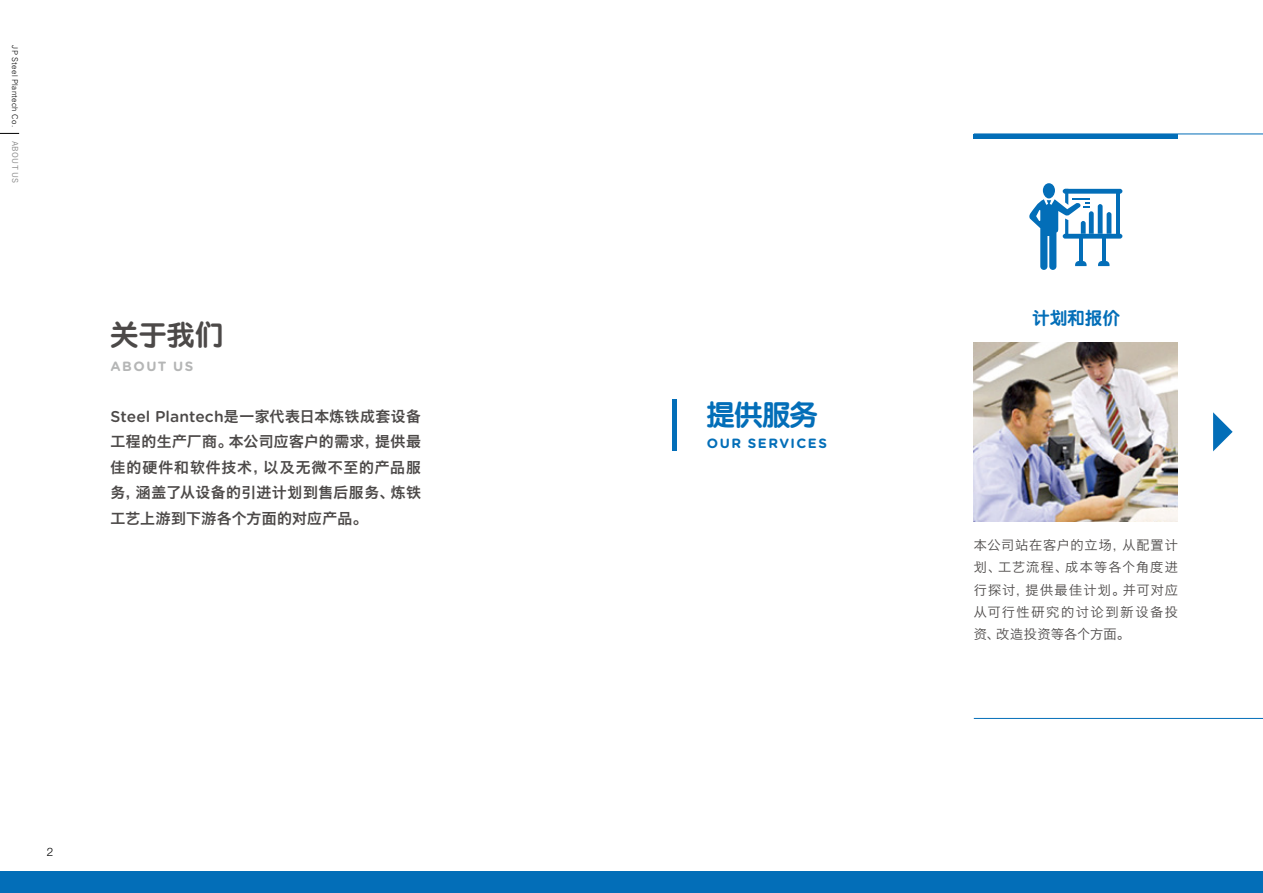
<style>
.page{position:relative;width:1263px;height:893px;background:#fff}
.page>*{position:absolute;margin:0;border:0;box-sizing:border-box;transform-origin:0 0}
.t1{font:27.6px "ST Yuanti SC Bold";color:#036eb8}
.t2{font:27.6px "ST Yuanti SC Bold";color:#4c4948}
.t3{font:16.95px "ST Yuanti SC Bold";letter-spacing:.03em;color:#036eb8}
.t4{font:500 15.6px "Gotham Rounded";letter-spacing:.005em;color:#4c4948}
.t5{font:14.85px/25.5px "Hiragino Sans GB W6";letter-spacing:.03em;color:#4c4948;text-align:justify}
.t6{font:700 13.35px "Gotham Rounded";letter-spacing:.115em;color:#036eb8}
.t7{font:700 13.35px "Gotham Rounded";letter-spacing:.115em;color:#b5b6b6}
.t8{font:13.2px/22.4px "Hiragino Sans GB W3";letter-spacing:.09em;color:#4c4948;text-align:justify}
.t9{font:300 11.7px "Helvetica Neue LT Std";color:#000}
.t10{font:300 7.95px "Univers LT Std";letter-spacing:.04em;color:#000}
.t11{font:500 7.95px "Yu Go Pr 6 N";letter-spacing:.04em;color:#898989}
.s1{font-family:"Hiragino Sans GB W6";font-weight:400;font-size:14.85px}
</style>
<div class="page">
<svg style="left:0;top:133px;width:19px;height:1px"></svg>
<div style="left:0;top:872px;width:1263px;height:21px;background:#036eb8"></div>
<img style="left:974px;top:343px;width:204px;height:178px">
<div style="left:1043px;top:183px;width:12px;height:15px;background:#036eb8;border-radius:50%"></div>
<div style="left:1063px;top:189px;width:59px;height:5px;background:#036eb8;border-radius:2px"></div>
<div style="left:1063px;top:234px;width:59px;height:5px;background:#036eb8;border-radius:2px"></div>
<hr style="left:1117px;top:191px;width:3px;height:47px;background:#036eb8">
<svg style="left:1029px;top:189px;width:82px;height:81px"></svg>
<svg style="left:1213px;top:412px;width:19px;height:39px"></svg>
<hr style="left:974px;top:134px;width:204px;height:4px;background:#036eb8">
<hr style="left:974px;top:134px;width:289px;height:1px;background:#036eb8">
<hr style="left:974px;top:718px;width:289px;height:1px;background:#036eb8">
<hr style="left:672px;top:400px;width:4px;height:51px;background:#036eb8">
<p class="t10" style="left:20px;top:45px;width:83px;rotate:90deg">JP Steel Plantech Co.</p>
<p class="t11" style="left:22px;top:141px;width:44px;rotate:90deg">ABOUT US</p>
<h1 class="t2" style="left:111px;top:317px;width:114px">关于我们</h1>
<p class="t7" style="left:111px;top:357px;width:84px">ABOUT US</p>
<p class="t4" style="left:111px;top:405px;width:312px">Steel Plantech<span class="s1">是一家代表日本炼铁成套设备</span></p>
<p class="t5" style="left:111px;top:428px;width:312px">工程的生产厂商。本公司应客户的需求，提供最佳的硬件和软件技术，以及无微不至的产品服务，涵盖了从设备的引进计划到售后服务、炼铁工艺上游到下游各个方面的对应产品。</p>
<p class="t9" style="left:47px;top:845px;width:8px">2</p>
<h1 class="t1" style="left:707px;top:397px;width:112px">提供服务</h1>
<p class="t6" style="left:707px;top:434px;width:122px">OUR SERVICES</p>
<p class="t3" style="left:1032px;top:307px;width:88px">计划和报价</p>
<p class="t8" style="left:974px;top:534px;width:206px">本公司站在客户的立场，从配置计划、工艺流程、成本等各个角度进行探讨，提供最佳计划。并可对应从可行性研究的讨论到新设备投资、改造投资等各个方面。</p>
</div>
